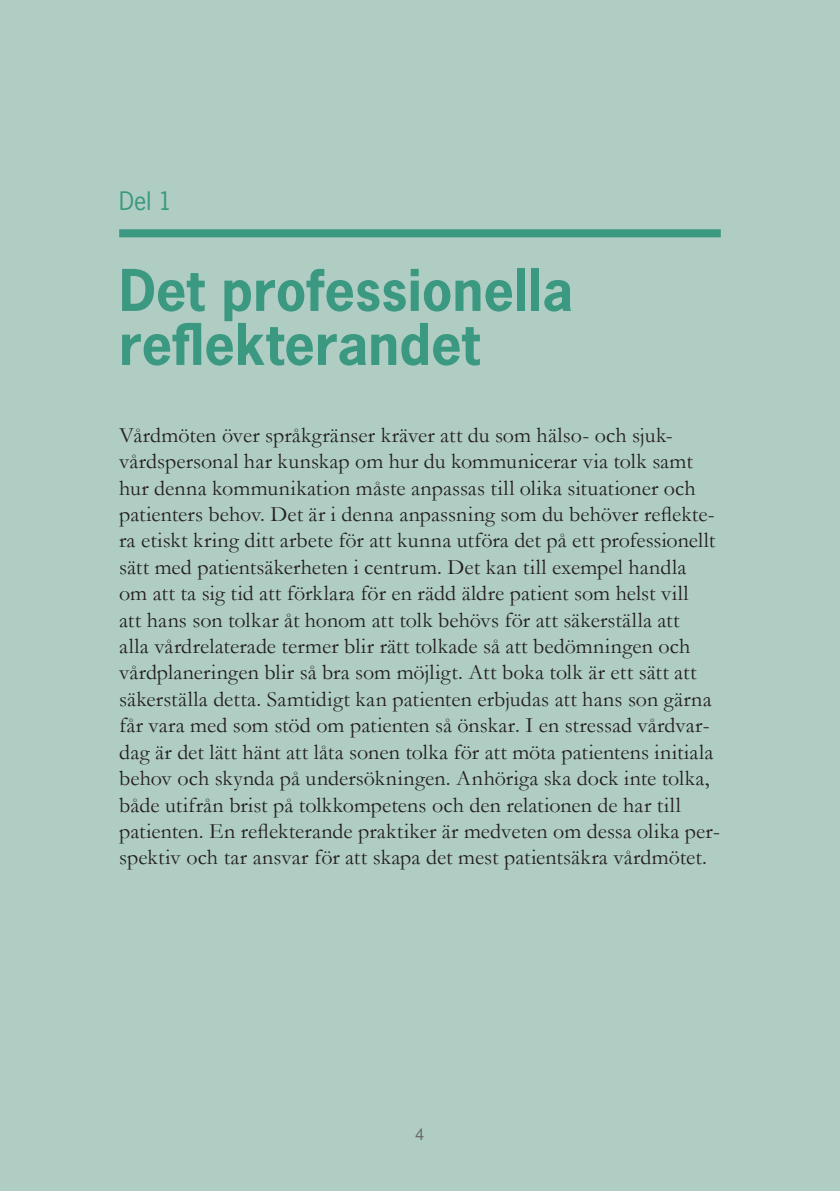
<style>
.page{position:relative;width:840px;height:1191px;background:#fff}
.page>*{position:absolute;margin:0;border:0;box-sizing:border-box;transform-origin:0 0}
.t1{font:700 54px/54px "News Gothic Std";color:#3b9881}
.t2{font:24px "News Gothic Std";color:#3b9881}
.t3{font:22px/26.4px "Garamond";letter-spacing:.005em;color:#231f20}
.t4{font:16px "Arial";color:#6c6d70}
</style>
<div class="page">
<div style="left:0;top:0;width:839px;height:1191px;background:#b0cdc3"></div>
<div style="left:119px;top:229px;width:601px;height:8px;background:#3b9881"></div>
<p class="t2" style="left:119px;top:186px;width:54px">Del 1</p>
<h1 class="t1" style="left:119px;top:262px;width:455px">Det professionella reflekterandet</h1>
<p class="t3" style="left:119px;top:421px;width:602px">Vårdmöten över språkgränser kräver att du som hälso- och sjuk&shy;vårdspersonal har kunskap om hur du kommunicerar via tolk samt hur denna kommunikation måste anpassas till olika situationer och patienters behov. Det är i denna anpassning som du behöver reflekte&shy;ra etiskt kring ditt arbete för att kunna utföra det på ett professionellt sätt med patientsäkerheten i centrum. Det kan till exempel handla<br>om att ta sig tid att förklara för en rädd äldre patient som helst vill<br>att hans son tolkar åt honom att tolk behövs för att säkerställa att<br>alla vårdrelaterade termer blir rätt tolkade så att bedömningen och vårdplaneringen blir så bra som möjligt. Att boka tolk är ett sätt att säkerställa detta. Samtidigt kan patienten erbjudas att hans son gärna får vara med som stöd om patienten så önskar. I en stressad vårdvar&shy;dag är det lätt hänt att låta sonen tolka för att möta patientens initiala behov och skynda på undersökningen. Anhöriga ska dock inte tolka, både utifrån brist på tolkkompetens och den relationen de har till patienten. En reflekterande praktiker är medveten om dessa olika per&shy;spektiv och tar ansvar för att skapa det mest patientsäkra vårdmötet.</p>
<p class="t4" style="left:415px;top:1123px;width:10px">4</p>
</div>
